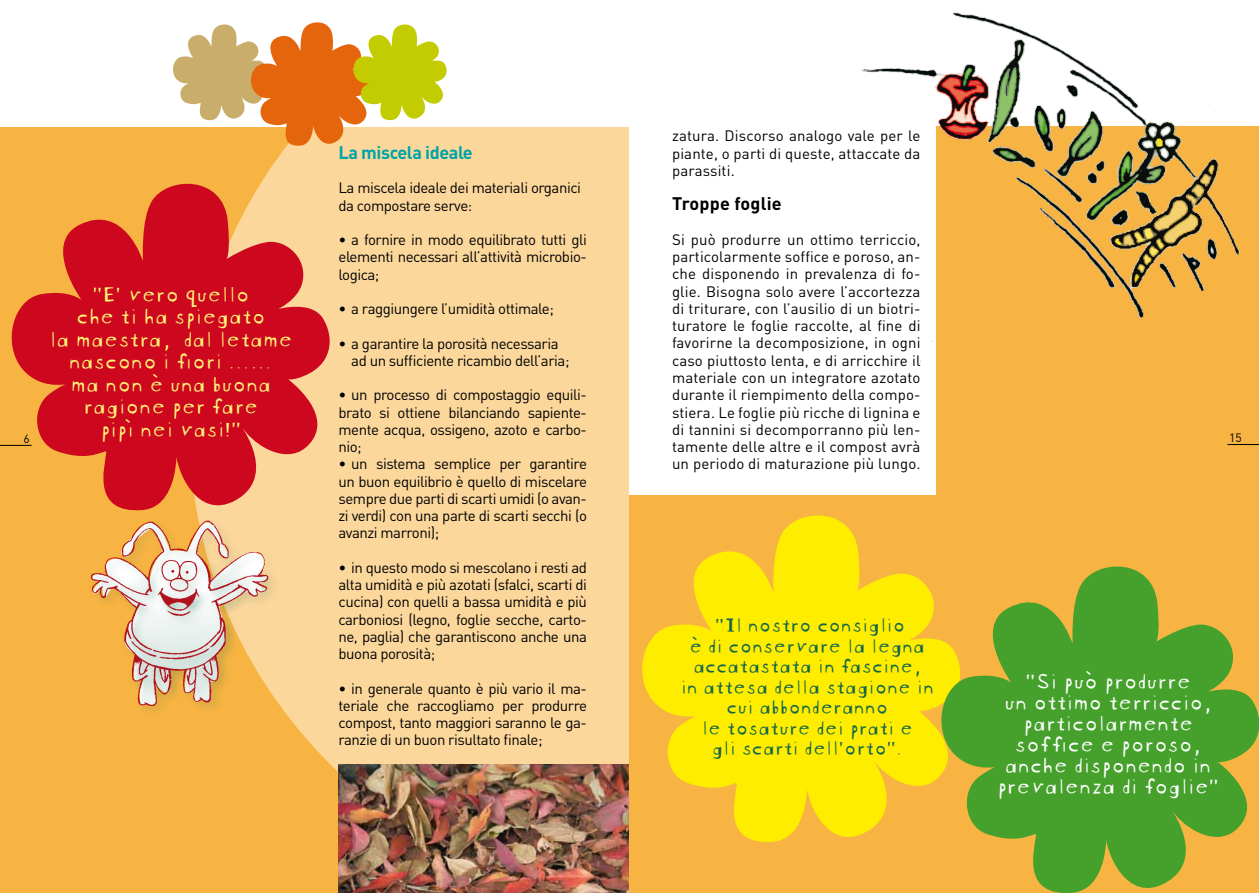
<style>
.page{position:relative;width:1259px;height:893px;background:#fff}
.page>*{position:absolute;margin:0;border:0;box-sizing:border-box;transform-origin:0 0}
.t1{font:22.5px/22.5px "Blockhead Unplugged";color:#fff277;text-align:center}
.t2{font:22.5px/21px "Blockhead Unplugged";color:#fff;text-align:center}
.t3{font:20.55px/20.5px "Blockhead Unplugged";color:#0f654b;text-align:center}
.t4{font:700 18px "DIN";letter-spacing:-.025em;color:#00a4a7}
.t5{font:700 18px "DIN";letter-spacing:.01em;color:#000}
.t6{font:15px/17.2px "DIN";letter-spacing:-.03em;color:#000;text-align:justify}
.t7{font:12px "DIN";color:#000}
</style>
<div class="page">
<div style="left:0;top:128px;width:629px;height:765px;background:#f8b442"></div>
<hr style="left:0;top:445px;width:32px;height:1px;background:#000">
<div style="left:267px;top:127px;width:362px;height:645px;background:#fbd79c"></div>
<img style="left:90px;top:521px;width:199px;height:210px">
<svg style="left:170px;top:22px;width:278px;height:128px"></svg>
<svg style="left:2px;top:174px;width:333px;height:347px;fill:#cd071e"></svg>
<img style="left:338px;top:764px;width:291px;height:129px">
<div style="left:629px;top:127px;width:630px;height:766px;background:#f8b442"></div>
<div style="left:629px;top:119px;width:306px;height:741px;background:#fff"></div>
<hr style="left:1227px;top:444px;width:32px;height:1px;background:#000">
<div style="left:629px;top:495px;width:330px;height:398px;background:#f8b442"></div>
<svg style="left:642px;top:515px;width:289px;height:327px;fill:#ffed00"></svg>
<svg style="left:931px;top:566px;width:328px;height:327px;fill:#45a12b"></svg>
<img style="left:861px;top:12px;width:398px;height:379px">
<p class="t7" style="left:23px;top:431px;width:8px">6</p>
<h1 class="t1" style="left:49px;top:280px;width:244px">“E’ vero quello<br>che ti ha spiegato<br>la maestra, dal letame nascono i fiori ……<br>ma non è una buona ragione per fare<br>pipì nei vasi!”</h1>
<p class="t4" style="left:338px;top:141px;width:136px">La miscela ideale</p>
<p class="t6" style="left:338px;top:179px;width:244px">La miscela ideale dei materiali organici da compostare serve:</p>
<p class="t6" style="left:338px;top:231px;width:250px">• a fornire in modo equilibrato tutti gli elementi necessari all’attività microbio&shy;logica;</p>
<p class="t6" style="left:338px;top:300px;width:217px">• a raggiungere l’umidità ottimale;</p>
<p class="t6" style="left:351px;top:334px;width:220px;text-indent:-13px">• a garantire la porosità necessaria ad un sufficiente ricambio dell’aria;</p>
<p class="t6" style="left:338px;top:386px;width:250px">• un processo di compostaggio equili&shy;brato si ottiene bilanciando sapiente&shy;mente acqua, ossigeno, azoto e carbo&shy;nio;</p>
<p class="t6" style="left:338px;top:455px;width:250px">• un sistema semplice per garantire un buon equilibrio è quello di miscelare sempre due parti di scarti umidi (o avan&shy;zi verdi) con una parte di scarti secchi (o avanzi marroni);</p>
<p class="t6" style="left:338px;top:559px;width:250px">• in questo modo si mescolano i resti ad alta umidità e più azotati (sfalci, scarti di cucina) con quelli a bassa umidità e più carboniosi (legno, foglie secche, carto&shy;ne, paglia) che garantiscono anche una buona porosità;</p>
<p class="t6" style="left:338px;top:679px;width:250px">• in generale quanto è più vario il ma&shy;teriale che raccogliamo per produrre compost, tanto maggiori saranno le ga&shy;ranzie di un buon risultato finale;</p>
<p class="t6" style="left:672px;top:127px;width:250px">zatura. Discorso analogo vale per le piante, o parti di queste, attaccate da parassiti.</p>
<p class="t5" style="left:672px;top:192px;width:111px">Troppe foglie</p>
<p class="t6" style="left:672px;top:231px;width:250px">Si può produrre un ottimo terriccio, particolarmente soffice e poroso, an&shy;che disponendo in prevalenza di fo&shy;glie. Bisogna solo avere l’accortezza di triturare, con l’ausilio di un biotri&shy;turatore le foglie raccolte, al fine di favorirne la decomposizione, in ogni caso piuttosto lenta, e di arricchire il materiale con un integratore azotato durante il riempimento della compo&shy;stiera. Le foglie più ricche di lignina e di tannini si decomporranno più len&shy;tamente delle altre e il compost avrà un periodo di maturazione più lungo.</p>
<h2 class="t3" style="left:680px;top:612px;width:255px">“I l nostro consiglio<br>è di conservare la legna accatastata in fascine,<br>in attesa della stagione in cui abbonderanno<br>le tosature dei prati e<br>gli scarti dell’orto”.</h2>
<p class="t7" style="left:1229px;top:431px;width:14px">15</p>
<h1 class="t2" style="left:996px;top:668px;width:224px">“S i può produrre<br>un ottimo terriccio, particolarmente soffice e poroso, anche disponendo in prevalenza di foglie”</h1>
</div>
